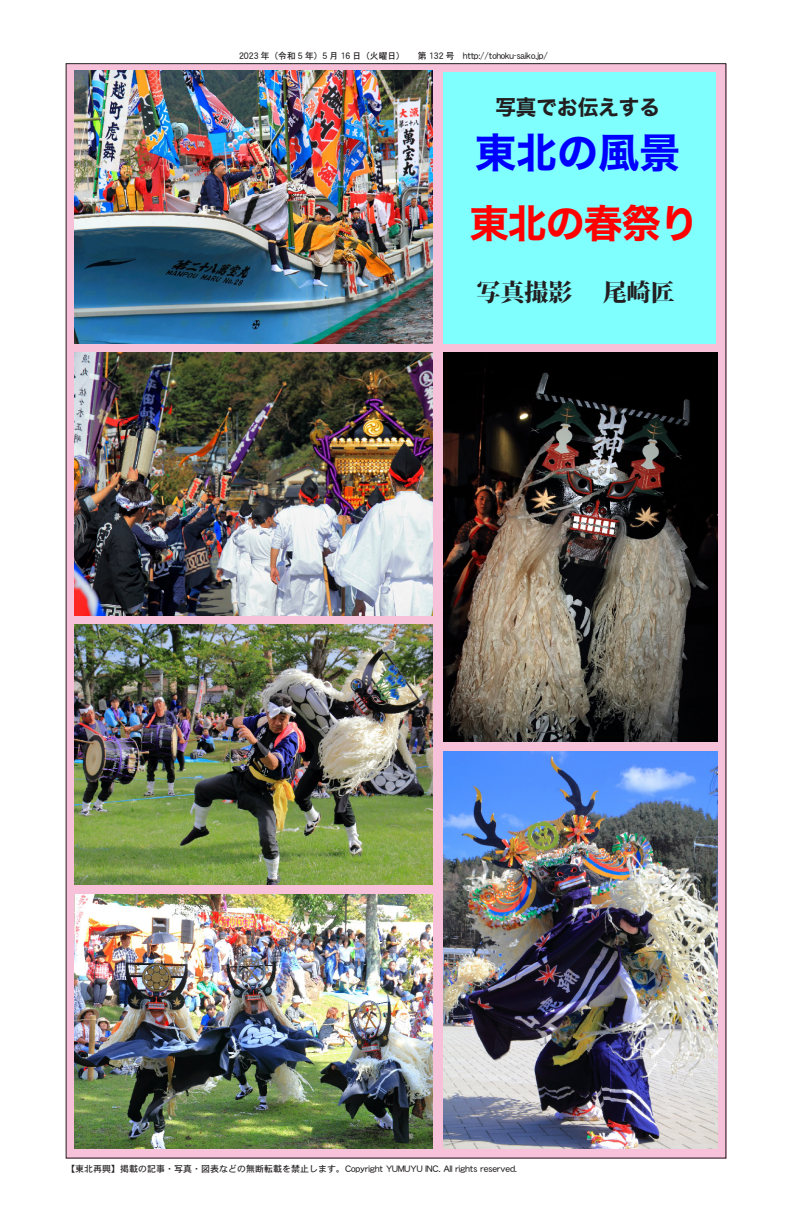
<style>
.page{position:relative;width:792px;height:1224px;background:#fff}
.page>*{position:absolute;margin:0;border:0;box-sizing:border-box;transform-origin:0 0}
.t1{font:41px "Hira Kaku Std N W7";color:#00f}
.t2{font:39px "Hira Kaku Std N W7";letter-spacing:-.025em;color:#f00}
.t3{font:800 24px "Koz Min Pro";color:#231f20}
.t4{font:21px "Hira Kaku Std N W7";color:#231f20}
.t5{font:9px "DFHS Gothic W5 MP RKSJ H";color:#231f20}
</style>
<div class="page">
<div style="left:66px;top:64px;width:660px;height:1095px;background:#f7c1d9"></div>
<img style="left:75px;top:71px;width:358px;height:273px">
<img style="left:75px;top:352px;width:358px;height:263px">
<img style="left:75px;top:624px;width:358px;height:261px">
<img style="left:75px;top:895px;width:358px;height:254px">
<img style="left:443px;top:353px;width:275px;height:389px">
<img style="left:443px;top:752px;width:275px;height:397px">
<div style="left:443px;top:72px;width:273px;height:272px;background:#80ffff"></div>
<p class="t5" style="left:239px;top:51px;width:310px">2023 年（令和 5 年）5 月 16 日（火曜日）　　第 132 号　http://tohoku-saiko.jp/</p>
<p class="t4" style="left:495px;top:91px;width:166px">写真でお伝えする</p>
<p class="t1" style="left:475px;top:120px;width:207px">東北の風景</p>
<p class="t2" style="left:470px;top:193px;width:231px">東北の春祭り</p>
<p class="t3" style="left:476px;top:275px;width:200px">写真撮影 　尾崎匠</p>
<p class="t5" style="left:66px;top:1165px;width:452px">【東北再興】掲載の記事・写真・図表などの無断転載を禁止します。Copyright YUMUYU INC. All rights reserved.</p>
</div>
